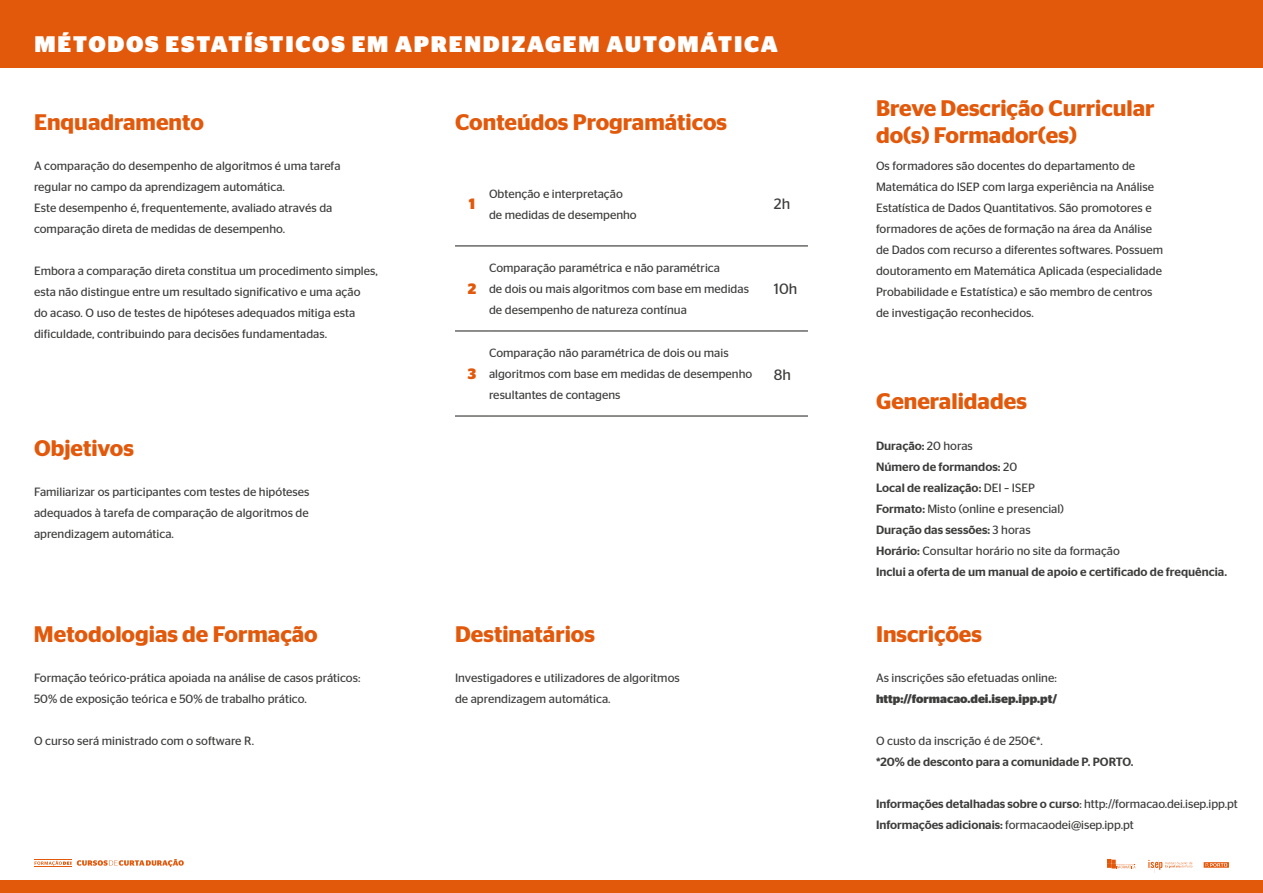
<style>
.page{position:relative;width:1263px;height:893px;background:#fff}
.page>*{position:absolute;margin:0;border:0;box-sizing:border-box;transform-origin:0 0}
.t1{font:600 22.5px/27px "Stag Sans";color:#e2590b}
.t2{font:900 22.5px "Stag Sans";letter-spacing:.075em;color:#fff}
.t3{font:15px "Stag Sans";color:#3d3d3c}
.t4{font:700 15px "Stag Sans";color:#e2590b}
.t5{font:12px/21px "Stag Sans";color:#3d3d3c}
.t6{font:500 12px/21px "Stag Sans";color:#3d3d3c}
.t7{font:700 12px "Stag Sans";color:#3d3d3c}
.s1{font-weight:400}
.s2{font-weight:500}
</style>
<div class="page">
<div style="left:0;top:0;width:1263px;height:68px;background:#e2590b"></div>
<div style="left:0;top:880px;width:1263px;height:13px;background:#e2590b"></div>
<svg style="left:1107px;top:859px;width:28px;height:9px"></svg>
<svg style="left:1204px;top:862px;width:25px;height:6px"></svg>
<svg style="left:1148px;top:860px;width:44px;height:13px"></svg>
<svg style="left:77px;top:859px;width:107px;height:8px"></svg>
<svg style="left:35px;top:861px;width:36px;height:5px"></svg>
<hr style="left:34px;top:859px;width:38px;height:1px;background:#e2590b">
<hr style="left:34px;top:866px;width:38px;height:1px;background:#e2590b">
<hr style="left:455px;top:246px;width:34px;height:1px;background:#1d1d1b">
<hr style="left:489px;top:246px;width:285px;height:1px;background:#1d1d1b">
<hr style="left:774px;top:246px;width:34px;height:1px;background:#1d1d1b">
<hr style="left:455px;top:331px;width:34px;height:1px;background:#1d1d1b">
<hr style="left:489px;top:331px;width:285px;height:1px;background:#1d1d1b">
<hr style="left:774px;top:331px;width:34px;height:1px;background:#1d1d1b">
<hr style="left:455px;top:416px;width:34px;height:1px;background:#1d1d1b">
<hr style="left:489px;top:416px;width:285px;height:1px;background:#1d1d1b">
<hr style="left:774px;top:416px;width:34px;height:1px;background:#1d1d1b">
<h1 class="t2" style="left:34px;top:31px;width:745px">MÉTODOS ESTATÍSTICOS EM APRENDIZAGEM AUTOMÁTICA</h1>
<h1 class="t1" style="left:34px;top:108px;width:171px">Enquadramento</h1>
<p class="t5" style="left:34px;top:156px;width:308px">A comparação do desempenho de algoritmos é uma tarefa regular no campo da aprendizagem automática.<br>Este desempenho é, frequentemente, avaliado através da comparação direta de medidas de desempenho.</p>
<p class="t5" style="left:34px;top:261px;width:345px">Embora a comparação direta constitua um procedimento simples, esta não distingue entre um resultado significativo e uma ação<br>do acaso. O uso de testes de hipóteses adequados mitiga esta dificuldade, contribuindo para decisões fundamentadas.</p>
<h1 class="t1" style="left:34px;top:434px;width:101px">Objetivos</h1>
<p class="t5" style="left:34px;top:481px;width:277px;text-align:justify">Familiarizar os participantes com testes de hipóteses adequados à tarefa de comparação de algoritmos de aprendizagem automática.</p>
<h1 class="t1" style="left:455px;top:108px;width:274px">Conteúdos Programáticos</h1>
<p class="t4" style="left:469px;top:195px;width:8px">1</p>
<p class="t5" style="left:489px;top:183px;width:149px">Obtenção e interpretação de medidas de desempenho</p>
<p class="t3" style="left:774px;top:196px;width:18px">2h</p>
<p class="t4" style="left:468px;top:280px;width:10px">2</p>
<p class="t4" style="left:468px;top:366px;width:10px">3</p>
<p class="t5" style="left:489px;top:257px;width:261px">Comparação paramétrica e não paramétrica<br>de dois ou mais algoritmos com base em medidas de desempenho de natureza contínua</p>
<p class="t5" style="left:489px;top:342px;width:265px">Comparação não paramétrica de dois ou mais algoritmos com base em medidas de desempenho resultantes de contagens</p>
<p class="t3" style="left:774px;top:281px;width:25px">10h</p>
<p class="t3" style="left:774px;top:366px;width:19px">8h</p>
<h1 class="t1" style="left:34px;top:620px;width:285px">Metodologias de Formação</h1>
<h1 class="t1" style="left:455px;top:620px;width:141px">Destinatários</h1>
<p class="t5" style="left:34px;top:668px;width:328px">Formação teórico-prática apoiada na análise de casos práticos:<br>50% de exposição teórica e 50% de trabalho prático.</p>
<p class="t5" style="left:34px;top:731px;width:222px">O curso será ministrado com o software R.</p>
<p class="t5" style="left:455px;top:668px;width:226px">Investigadores e utilizadores de algoritmos de aprendizagem automática.</p>
<h1 class="t1" style="left:876px;top:95px;width:280px">Breve Descrição Curricular do(s) Formador(es)</h1>
<p class="t5" style="left:876px;top:156px;width:289px">Os formadores são docentes do departamento de Matemática do ISEP com larga experiência na Análise Estatística de Dados Quantitativos. São promotores e formadores de ações de formação na área da Análise de Dados com recurso a diferentes softwares. Possuem doutoramento em Matemática Aplicada (especialidade Probabilidade e Estatística) e são membro de centros de investigação reconhecidos.</p>
<h1 class="t1" style="left:876px;top:388px;width:152px">Generalidades</h1>
<p class="t6" style="left:876px;top:435px;width:352px">Duração: <span class="s1">20 horas<br></span>Número de formandos: <span class="s1">20<br></span>Local de realização: <span class="s1">DEI – ISEP<br></span>Formato: <span class="s1">Misto (online e presencial)<br></span>Duração das sessões: <span class="s1">3 horas<br></span>Horário: <span class="s1">Consultar horário no site da formação<br></span>Inclui a oferta de um manual de apoio e certificado de frequência.</p>
<h1 class="t1" style="left:876px;top:620px;width:108px">Inscrições</h1>
<p class="t5" style="left:876px;top:668px;width:182px">As inscrições são efetuadas online:</p>
<p class="t7" style="left:876px;top:692px;width:183px">http://formacao.dei.isep.ipp.pt/</p>
<p class="t5" style="left:876px;top:731px;width:168px">O custo da inscrição é de 250€*.</p>
<p class="t6" style="left:876px;top:752px;width:259px">*20% de desconto para a comunidade P. PORTO.</p>
<p class="t5" style="left:876px;top:794px;width:363px"><span class="s2">Informações detalhadas sobre o curso</span>: http://formacao.dei.isep.ipp.pt<br><span class="s2">Informações adicionais:</span> formacaodei@isep.ipp.pt</p>
</div>
